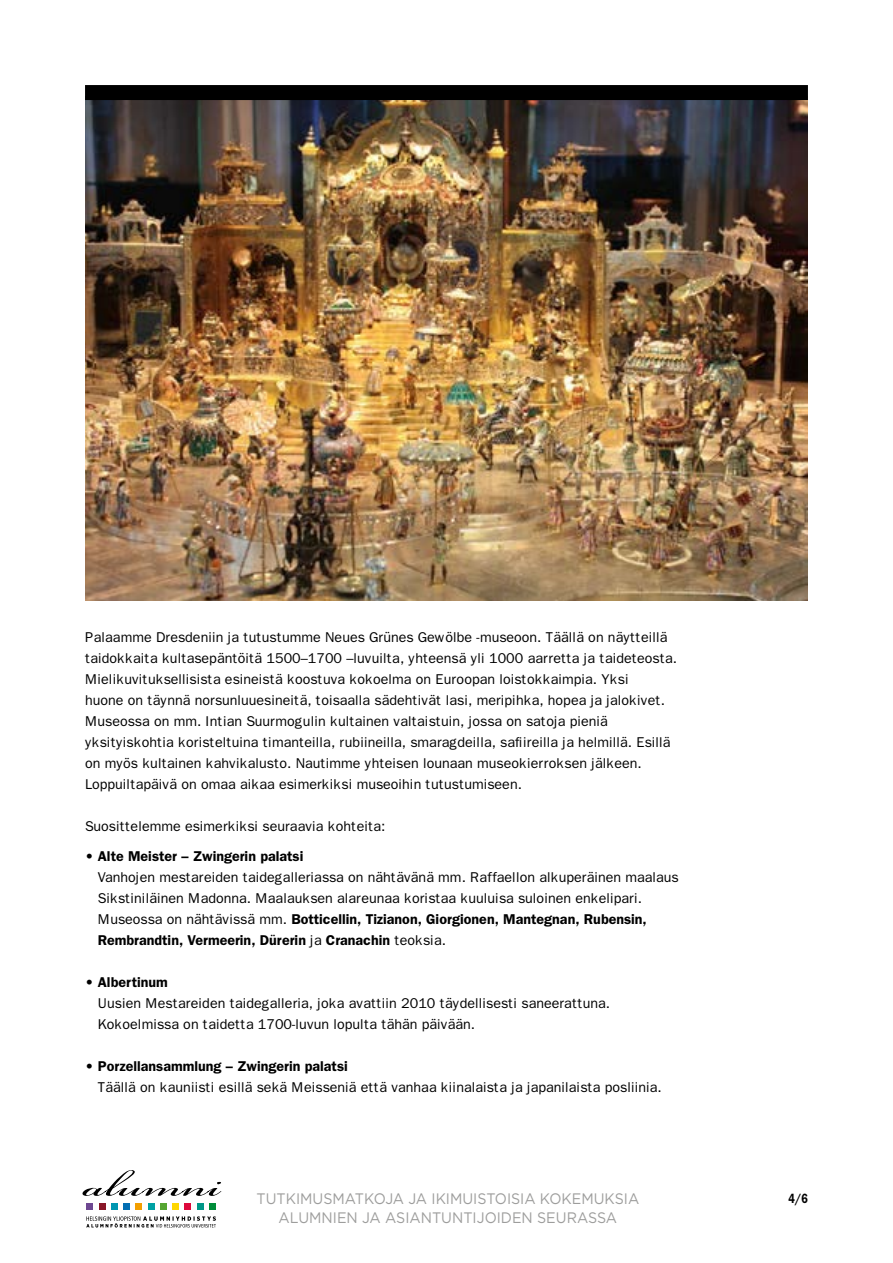
<style>
.page{position:relative;width:893px;height:1263px;background:#fff}
.page>*{position:absolute;margin:0;border:0;box-sizing:border-box;transform-origin:0 0}
.t1{font:15.15px/19.6px "Gotham";color:#9d9d9c;text-align:center;scale:.94 1}
.t2{font:14.25px/21px "Franklin Gothic";color:#000}
.t3{font:600 14.25px "Franklin Gothic";color:#000}
.t4{font:600 13.5px "Franklin Gothic";color:#000;scale:.8 1}
.s1{font-weight:600}
</style>
<div class="page">
<svg style="left:82px;top:1170px;width:140px;height:26px"></svg>
<div style="left:86px;top:1203px;width:7px;height:7px;background:#6e4892"></div>
<div style="left:99px;top:1203px;width:7px;height:7px;background:#891728"></div>
<div style="left:111px;top:1203px;width:7px;height:7px;background:#0096b1"></div>
<div style="left:123px;top:1203px;width:7px;height:7px;background:#026eb3"></div>
<div style="left:135px;top:1203px;width:7px;height:7px;background:#f39f00"></div>
<div style="left:148px;top:1203px;width:7px;height:7px;background:#00a1a4"></div>
<div style="left:160px;top:1203px;width:7px;height:7px;background:#56a532"></div>
<div style="left:172px;top:1203px;width:7px;height:7px;background:#ffd700"></div>
<div style="left:185px;top:1203px;width:6px;height:7px;background:#dd083c"></div>
<div style="left:197px;top:1203px;width:7px;height:7px;background:#009788"></div>
<div style="left:209px;top:1203px;width:7px;height:7px;background:#008d39"></div>
<svg style="left:86px;top:1216px;width:130px;height:11px"></svg>
<img style="left:85px;top:100px;width:723px;height:500px">
<div style="left:85px;top:85px;width:723px;height:15px;background:#000"></div>
<p class="t2" style="left:85px;top:627px;width:594px">Palaamme Dresdeniin ja tutustumme Neues Grünes Gewölbe -museoon. Täällä on näytteillä taidokkaita kultasepäntöitä 1500–1700 –luvuilta, yhteensä yli 1000 aarretta ja taideteosta.<br>Mielikuvituksellisista esineistä koostuva kokoelma on Euroopan loistokkaimpia. Yksi<br>huone on täynnä norsunluuesineitä, toisaalla sädehtivät lasi, meripihka, hopea ja jalokivet.<br>Museossa on mm. Intian Suurmogulin kultainen valtaistuin, jossa on satoja pieniä yksityiskohtia koristeltuina timanteilla, rubiineilla, smaragdeilla, safiireilla ja helmillä. Esillä on myös kultainen kahvikalusto. Nautimme yhteisen lounaan museokierroksen jälkeen.<br>Loppuiltapäivä on omaa aikaa esimerkiksi museoihin tutustumiseen.</p>
<p class="t2" style="left:85px;top:816px;width:302px">Suosittelemme esimerkiksi seuraavia kohteita:</p>
<p class="t3" style="left:85px;top:847px;width:220px">• Alte Meister – Zwingerin palatsi</p>
<p class="t2" style="left:98px;top:866px;width:582px">Vanhojen mestareiden taidegalleriassa on nähtävänä mm. Raffaellon alkuperäinen maalaus Sikstiniläinen Madonna. Maalauksen alareunaa koristaa kuuluisa suloinen enkelipari.<br>Museossa on nähtävissä mm. <span class="s1">Botticellin, Tizianon, Giorgionen, Mantegnan, Rubensin, Rembrandtin, Vermeerin, Dürerin</span> ja <span class="s1">Cranachin</span> teoksia.</p>
<p class="t3" style="left:85px;top:973px;width:84px">• Albertinum</p>
<p class="t2" style="left:98px;top:992px;width:514px">Uusien Mestareiden taidegalleria, joka avattiin 2010 täydellisesti saneerattuna.<br>Kokoelmissa on taidetta 1700-luvun lopulta tähän päivään.</p>
<p class="t3" style="left:85px;top:1057px;width:264px">• Porzellansammlung – Zwingerin palatsi</p>
<p class="t2" style="left:98px;top:1076px;width:566px">Täällä on kauniisti esillä sekä Meisseniä että vanhaa kiinalaista ja japanilaista posliinia.</p>
<p class="t1" style="left:257px;top:1188px;width:409px">TUTKIMUSMATKOJA JA IKIMUISTOISIA KOKEMUKSIA<br>ALUMNIEN JA ASIANTUNTIJOIDEN SEURASSA</p>
<p class="t4" style="left:788px;top:1190px;width:26px">4/6</p>
</div>
